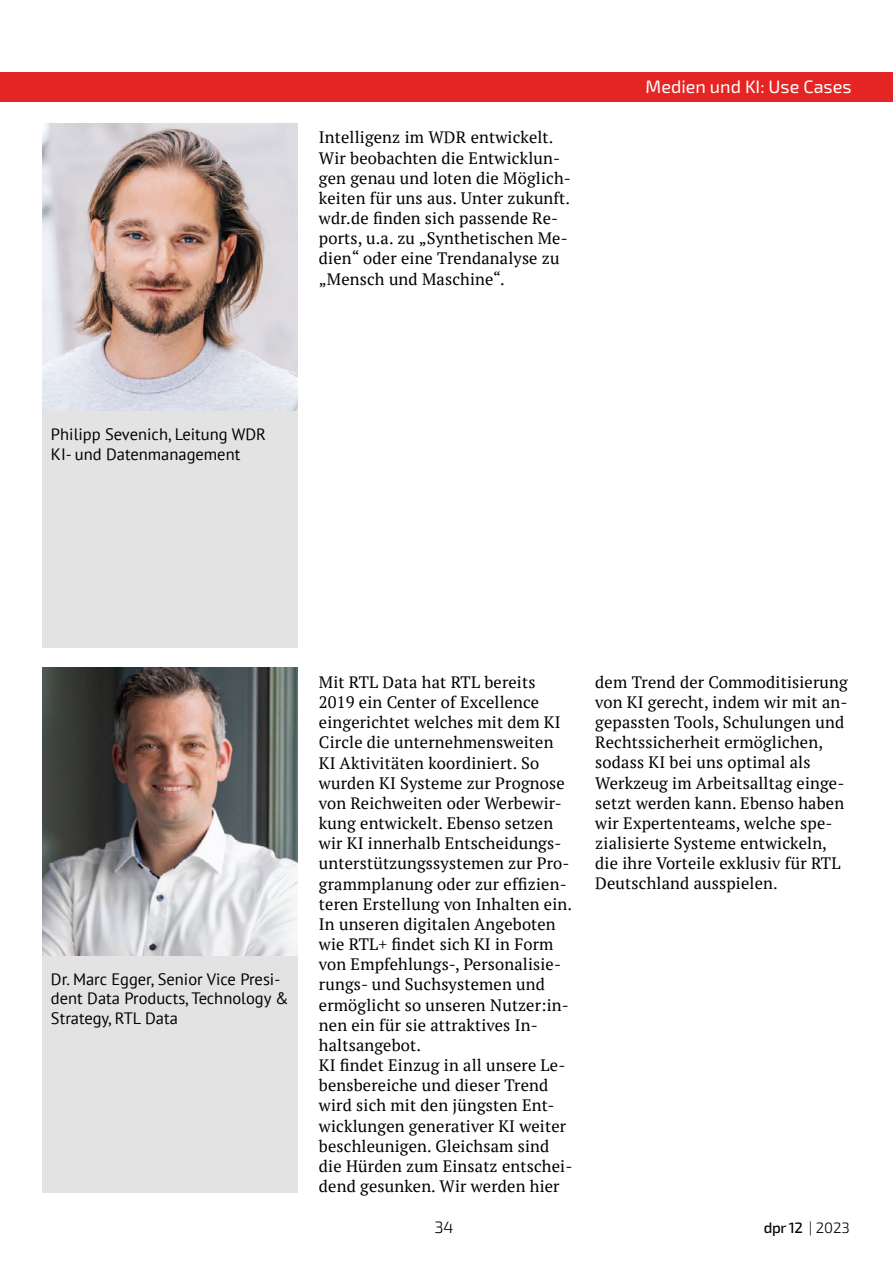
<style>
.page{position:relative;width:893px;height:1263px;background:#fff}
.page>*{position:absolute;margin:0;border:0;box-sizing:border-box;transform-origin:0 0}
.t1{font:18px "Exo 2";color:#fff}
.t2{font:16.5px/20.1px "PT Serif";letter-spacing:.01em;color:#000}
.t3{font:16.5px/19.5px "PT Sans";color:#000}
.t4{font:300 16.5px "Exo 2";color:#000}
.t5{font:500 15px "Exo 2";color:#000}
.s1{font-weight:300}
</style>
<div class="page">
<div style="left:0;top:72px;width:893px;height:30px;background:#e52523"></div>
<div style="left:43px;top:372px;width:255px;height:276px;background:#e3e3e3"></div>
<img style="left:43px;top:123px;width:255px;height:288px">
<div style="left:43px;top:916px;width:255px;height:276px;background:#e3e3e3"></div>
<img style="left:43px;top:668px;width:255px;height:287px">
<p class="t2" style="left:319px;top:127px;width:253px">Intelligenz im WDR entwickelt.<br>Wir beobachten die Entwicklun&shy;gen genau und loten die Möglich&shy;keiten für uns aus. Unter zukunft. wdr.de finden sich passende Re&shy;ports, u.a. zu „Synthetischen Me&shy;dien“ oder eine Trendanalyse zu „Mensch und Maschine“.</p>
<p class="t3" style="left:51px;top:424px;width:216px">Philipp Sevenich, Leitung WDR<br>KI- und Datenmanagement</p>
<p class="t1" style="left:646px;top:77px;width:207px">Medien und KI: Use Cases</p>
<p class="t3" style="left:51px;top:969px;width:239px">Dr. Marc Egger, Senior Vice Presi&shy;dent Data Products, Technology &amp;<br>Strategy, RTL Data</p>
<p class="t2" style="left:319px;top:672px;width:255px">Mit RTL Data hat RTL bereits<br>2019 ein Center of Excellence eingerichtet welches mit dem KI<br>Circle die unternehmensweiten<br>KI Aktivitäten koordiniert. So wurden KI Systeme zur Prognose von Reichweiten oder Werbewir&shy;kung entwickelt. Ebenso setzen wir KI innerhalb Entscheidungs&shy;unterstützungssystemen zur Pro&shy;grammplanung oder zur effizien&shy;teren Erstellung von Inhalten ein.<br>In unseren digitalen Angeboten wie RTL+ findet sich KI in Form von Empfehlungs-, Personalisie&shy;rungs- und Suchsystemen und ermöglicht so unseren Nutzer:in&shy;nen ein für sie attraktives In&shy;haltsangebot.<br>KI findet Einzug in all unsere Le&shy;bensbereiche und dieser Trend wird sich mit den jüngsten Ent&shy;wicklungen generativer KI weiter beschleunigen. Gleichsam sind die Hürden zum Einsatz entschei&shy;dend gesunken. Wir werden hier</p>
<p class="t2" style="left:595px;top:672px;width:254px">dem Trend der Commoditisierung von KI gerecht, indem wir mit an&shy;gepassten Tools, Schulungen und<br>Rechtssicherheit ermöglichen, sodass KI bei uns optimal als<br>Werkzeug im Arbeitsalltag einge&shy;setzt werden kann. Ebenso haben wir Expertenteams, welche spe&shy;zialisierte Systeme entwickeln, die ihre Vorteile exklusiv für RTL<br>Deutschland ausspielen.</p>
<p class="t4" style="left:434px;top:1217px;width:21px">34</p>
<p class="t5" style="left:764px;top:1218px;width:88px">dpr 12 <span class="s1">| 2023</span></p>
</div>
